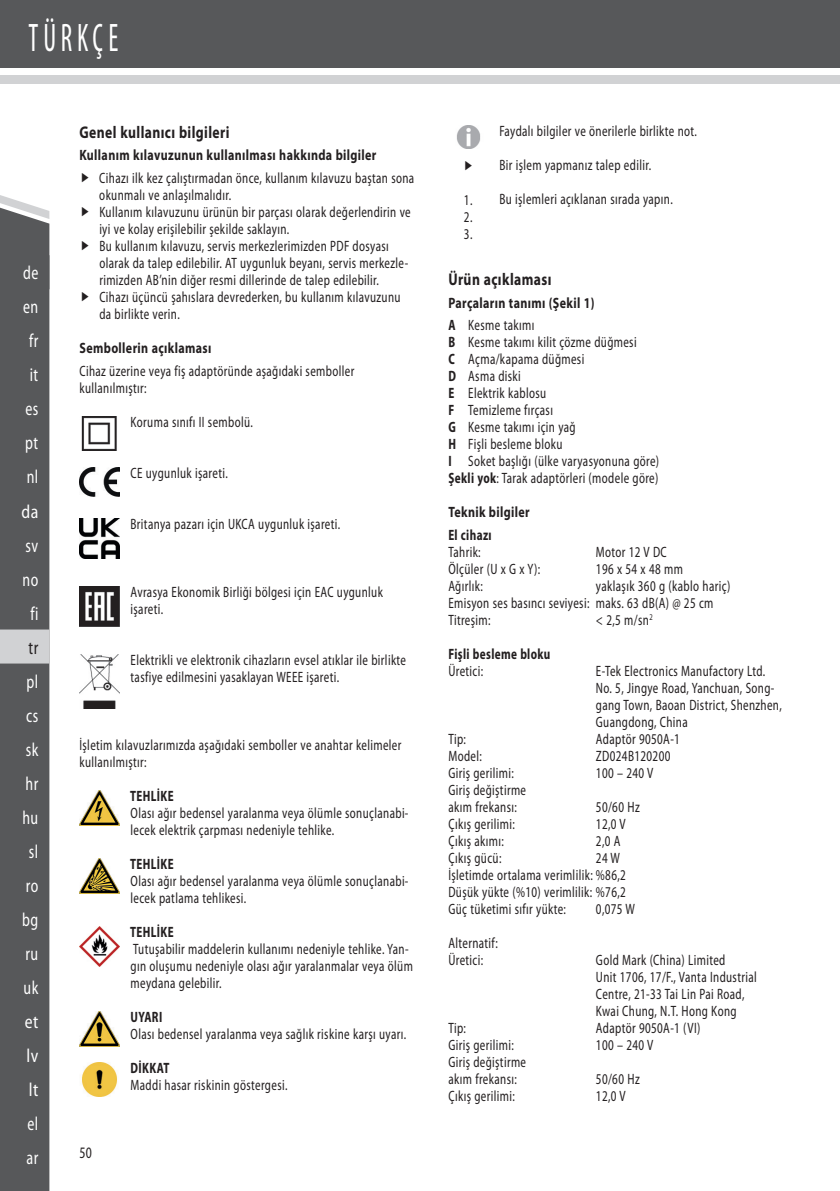
<style>
.page{position:relative;width:840px;height:1191px;background:#fff}
.page>*{position:absolute;margin:0;border:0;box-sizing:border-box;transform-origin:0 0}
.t1{font:condensed 40px "Myriad Pro";letter-spacing:.17em;color:#fff;scale:.7 1}
.t2{font:semi-condensed 19px/34px "Myriad Pro";letter-spacing:.03em;color:#fff;text-align:center;scale:.8 1}
.t3{font:semi-condensed 19px "Myriad Pro";color:#231f20;scale:.8 1}
.t4{font:700 17px "Myriad Pro";letter-spacing:.03em;color:#231f20;scale:.8 1}
.t5{font:semi-condensed 16px "Myriad Pro";color:#231f20;scale:.8 1}
.t6{font:semi-condensed 15px/17px "Myriad Pro";letter-spacing:.03em;color:#231f20;scale:.8 1}
.t7{font:700 15px/22.6px "Myriad Pro";letter-spacing:.03em;color:#231f20;scale:.8 1}
.t8{font:700 semi-condensed 15px "Myriad Pro";letter-spacing:.03em;color:#231f20;scale:.8 1}
.s1{font-stretch:semi-condensed}
.s2{font-weight:400;font-stretch:semi-condensed}
.s3{font-weight:700}
</style>
<div class="page">
<div style="left:0;top:0;width:839px;height:67px;background:#57585a"></div>
<div style="left:0;top:75px;width:839px;height:9px;background:#d1d2d4"></div>
<div style="left:0;top:219px;width:49px;height:972px;background:#57585a"></div>
<svg style="left:0;top:195px;width:49px;height:24px"></svg>
<div style="left:0;top:255px;width:49px;height:34px;background:#57585a"></div>
<div style="left:0;top:629px;width:49px;height:34px;background:#d1d2d4"></div>
<img style="left:81px;top:416px;width:36px;height:34px">
<img style="left:79px;top:467px;width:40px;height:29px">
<img style="left:79px;top:518px;width:40px;height:40px">
<img style="left:79px;top:586px;width:40px;height:40px">
<img style="left:79px;top:654px;width:40px;height:54px">
<img style="left:79px;top:790px;width:40px;height:35px">
<img style="left:79px;top:858px;width:40px;height:35px">
<img style="left:79px;top:926px;width:40px;height:40px">
<img style="left:79px;top:1011px;width:40px;height:35px">
<img style="left:82px;top:1062px;width:35px;height:34px">
<img style="left:456px;top:126px;width:25px;height:22px">
<h1 class="t1" style="left:29px;top:16px;width:130px">TÜRKÇE</h1>
<p class="t2" style="left:21px;top:256px;width:23px">de en fr it es pt nl da sv no fi</p>
<p class="t3" style="left:29px;top:637px;width:14px">tr</p>
<p class="t2" style="left:22px;top:664px;width:22px">pl cs sk hr hu sl ro bg ru uk et lv lt el ar</p>
<p class="t4" style="left:79px;top:122px;width:189px">Genel kullanıcı bilgileri</p>
<p class="t7" style="left:79px;top:144px;width:372px">Kullanım kılavuzunun kullanılması hakkında bilgiler</p>
<p class="t6" style="left:99px;top:170px;width:395px">Cihazı ilk kez çalıştırmadan önce, kullanım kılavuzu baştan sona okunmalı ve anlaşılmalıdır.<br>Kullanım kılavuzunu ürünün bir parçası olarak değerlendirin ve iyi ve kolay erişilebilir şekilde saklayın.<br>Bu kullanım kılavuzu, servis merkezlerimizden PDF dosyası olarak da talep edilebilir. AT uygunluk beyanı, servis merkezle&shy;rimizden AB’nin diğer resmi dillerinde de talep edilebilir.<br>Cihazı üçüncü şahıslara devrederken, bu kullanım kılavuzunu da birlikte verin.</p>
<p class="t7" style="left:79px;top:337px;width:166px">Sembollerin açıklaması</p>
<p class="t6" style="left:79px;top:362px;width:345px">Cihaz üzerine veya fiş adaptöründe aşağıdaki semboller kullanılmıştır:</p>
<p class="t6" style="left:130px;top:413px;width:154px">Koruma sınıfı II sembolü.</p>
<p class="t6" style="left:130px;top:464px;width:123px">CE uygunluk işareti.</p>
<p class="t6" style="left:130px;top:515px;width:263px">Britanya pazarı için UKCA uygunluk işareti.</p>
<p class="t6" style="left:130px;top:583px;width:317px">Avrasya Ekonomik Birliği bölgesi için EAC uygunluk işareti.</p>
<p class="t6" style="left:130px;top:651px;width:345px">Elektrikli ve elektronik cihazların evsel atıklar ile birlikte tasfiye edilmesini yasaklayan WEEE işareti.</p>
<p class="t6" style="left:79px;top:736px;width:404px">İşletim kılavuzlarımızda aşağıdaki semboller ve anahtar kelimeler kullanılmıştır:</p>
<p class="t8" style="left:130px;top:787px;width:56px">TEHLİKE</p>
<p class="t6" style="left:130px;top:804px;width:349px">Olası ağır bedensel yaralanma veya ölümle sonuçlanabi&shy;lecek elektrik çarpması nedeniyle tehlike.</p>
<p class="t8" style="left:130px;top:855px;width:56px">TEHLİKE</p>
<p class="t6" style="left:130px;top:872px;width:349px">Olası ağır bedensel yaralanma veya ölümle sonuçlanabi&shy;lecek patlama tehlikesi.</p>
<p class="t8" style="left:130px;top:923px;width:56px">TEHLİKE</p>
<p class="t6" style="left:130px;top:940px;width:354px">Tutuşabilir maddelerin kullanımı nedeniyle tehlike. Yan&shy;gın oluşumu nedeniyle olası ağır yaralanmalar veya ölüm meydana gelebilir.</p>
<p class="t8" style="left:130px;top:1008px;width:41px">UYARI</p>
<p class="t6" style="left:130px;top:1025px;width:346px">Olası bedensel yaralanma veya sağlık riskine karşı uyarı.</p>
<p class="t8" style="left:130px;top:1059px;width:50px">DİKKAT</p>
<p class="t6" style="left:130px;top:1076px;width:197px">Maddi hasar riskinin göstergesi.</p>
<p class="t5" style="left:79px;top:1143px;width:17px">50</p>
<p class="t6" style="left:463px;top:192px;width:12px;text-align:justify">1.<br>2.<br>3.</p>
<p class="t6" style="left:499px;top:123px;width:248px">Faydalı bilgiler ve önerilerle birlikte not.</p>
<p class="t6" style="left:499px;top:157px;width:191px">Bir işlem yapmanız talep edilir.</p>
<p class="t6" style="left:499px;top:191px;width:218px">Bu işlemleri açıklanan sırada yapın.</p>
<p class="t4" style="left:448px;top:269px;width:130px">Ürün açıklaması</p>
<p class="t7" style="left:448px;top:291px;width:184px">Parçaların tanımı (Şekil 1)<br><span class="s1">A</span> <span class="s2">Kesme takımı</span></p>
<p class="t6" style="left:448px;top:334px;width:265px"><span class="s3">B</span> Kesme takımı kilit çözme düğmesi<br><span class="s3">C</span> Açma/kapama düğmesi<br><span class="s3">D</span> Asma diski<br><span class="s3">E</span> Elektrik kablosu<br><span class="s3">F</span> Temizleme fırçası<br><span class="s3">G</span> Kesme takımı için yağ<br><span class="s3">H</span> Fişli besleme bloku<br><span class="s3">I</span> Soket başlığı (ülke varyasyonuna göre)<br><span class="s3">Şekli yok</span>: Tarak adaptörleri (modele göre)</p>
<p class="t7" style="left:448px;top:501px;width:103px">Teknik bilgiler</p>
<p class="t8" style="left:448px;top:526px;width:56px">El cihazı</p>
<p class="t6" style="left:448px;top:543px;width:42px">Tahrik:</p>
<p class="t6" style="left:595px;top:543px;width:90px">Motor 12 V DC</p>
<p class="t6" style="left:448px;top:560px;width:116px">Ölçüler (U x G x Y):</p>
<p class="t6" style="left:595px;top:560px;width:110px">196 x 54 x 48 mm</p>
<p class="t6" style="left:448px;top:577px;width:45px">Ağırlık:</p>
<p class="t6" style="left:448px;top:577px;width:354px;text-indent:147px">yaklaşık 360 g (kablo hariç)<br>Emisyon ses basıncı seviyesi: maks. 63 dB(A) @ 25 cm<br>Titreşim:</p>
<p class="t6" style="left:595px;top:611px;width:72px">&lt; 2,5 m/sn<sup>2</sup></p>
<p class="t8" style="left:448px;top:645px;width:129px">Fişli besleme bloku</p>
<p class="t6" style="left:448px;top:663px;width:45px">Üretici:</p>
<p class="t6" style="left:595px;top:663px;width:234px">E-Tek Electronics Manufactory Ltd.<br>No. 5, Jingye Road, Yanchuan, Song&shy;gang Town, Baoan District, Shenzhen,<br>Guangdong, China</p>
<p class="t6" style="left:448px;top:731px;width:24px">Tip:</p>
<p class="t6" style="left:595px;top:731px;width:106px">Adaptör 9050A-1</p>
<p class="t6" style="left:448px;top:748px;width:43px">Model:</p>
<p class="t6" style="left:595px;top:748px;width:95px">ZD024B120200</p>
<p class="t6" style="left:448px;top:765px;width:83px">Giriş gerilimi:</p>
<p class="t6" style="left:595px;top:765px;width:73px">100 – 240 V</p>
<p class="t6" style="left:448px;top:781px;width:99px">Giriş değiştirme akım frekansı:</p>
<p class="t6" style="left:595px;top:798px;width:56px">50/60 Hz</p>
<p class="t6" style="left:448px;top:815px;width:85px">Çıkış gerilimi:</p>
<p class="t6" style="left:595px;top:815px;width:39px">12,0 V</p>
<p class="t6" style="left:448px;top:832px;width:71px">Çıkış akımı:</p>
<p class="t6" style="left:595px;top:832px;width:32px">2,0 A</p>
<p class="t6" style="left:448px;top:849px;width:68px">Çıkış gücü:</p>
<p class="t6" style="left:448px;top:849px;width:223px;text-indent:147px">24 W<br>İşletimde ortalama verimlilik: %86,2<br>Düşük yükte (%10) verimlilik: %76,2<br>Güç tüketimi sıfır yükte:</p>
<p class="t6" style="left:595px;top:900px;width:50px">0,075 W</p>
<p class="t6" style="left:448px;top:934px;width:63px">Alternatif:<br>Üretici:</p>
<p class="t6" style="left:595px;top:951px;width:202px">Gold Mark (China) Limited<br>Unit 1706, 17/F., Vanta Industrial<br>Centre, 21-33 Tai Lin Pai Road,<br>Kwai Chung, N.T. Hong Kong</p>
<p class="t6" style="left:448px;top:1019px;width:24px">Tip:</p>
<p class="t6" style="left:595px;top:1019px;width:132px">Adaptör 9050A-1 (VI)</p>
<p class="t6" style="left:448px;top:1036px;width:83px">Giriş gerilimi:</p>
<p class="t6" style="left:595px;top:1036px;width:73px">100 – 240 V</p>
<p class="t6" style="left:448px;top:1053px;width:99px">Giriş değiştirme akım frekansı:</p>
<p class="t6" style="left:595px;top:1070px;width:56px">50/60 Hz</p>
<p class="t6" style="left:448px;top:1087px;width:85px">Çıkış gerilimi:</p>
<p class="t6" style="left:595px;top:1087px;width:39px">12,0 V</p>
</div>
